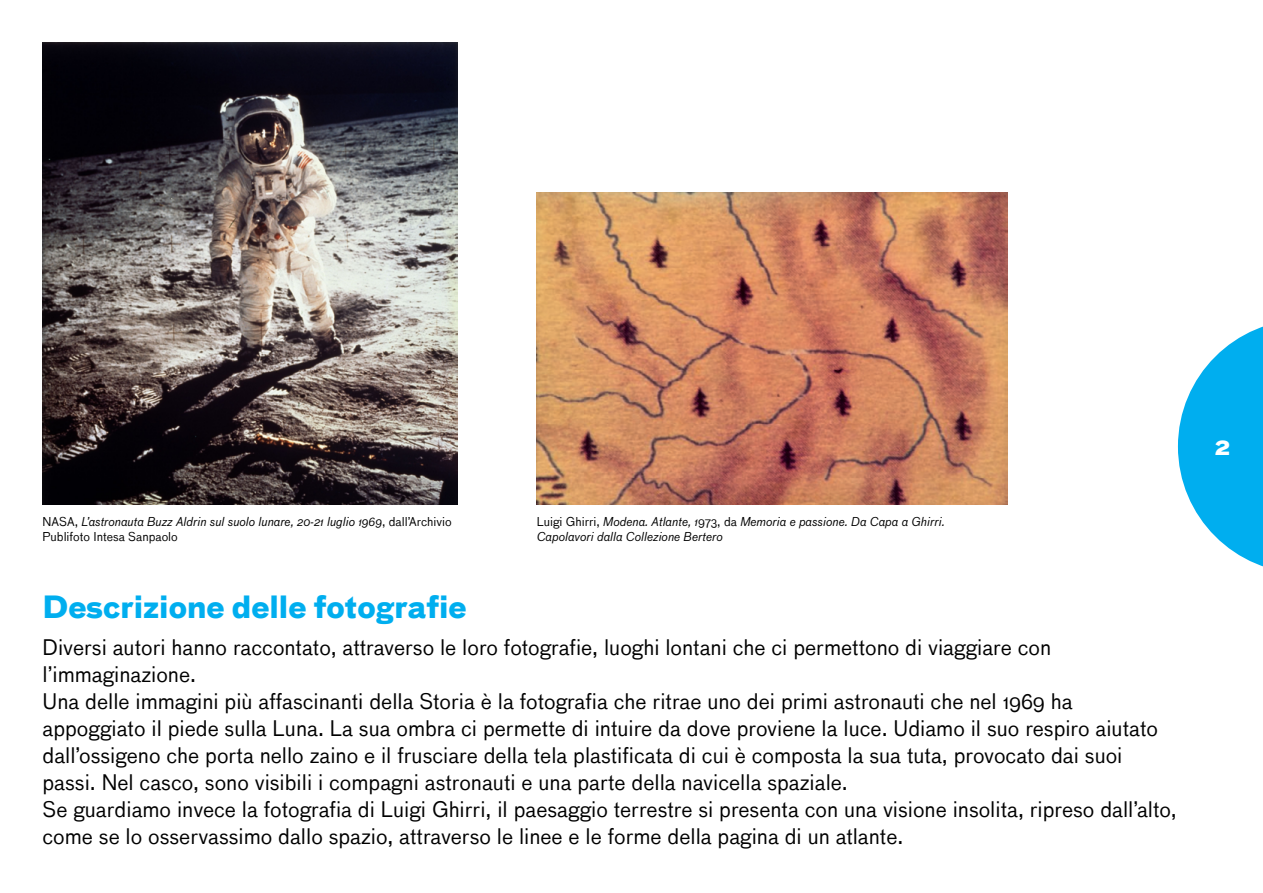
<style>
.page{position:relative;width:1263px;height:893px;background:#fff}
.page>*{position:absolute;margin:0;border:0;box-sizing:border-box;transform-origin:0 0}
.t1{font:700 30px "Bau";color:#00aeef}
.t2{font:700 24px "Bau";color:#fff}
.t3{font:21px/27px "Bau";color:#000}
.t4{font:italic 12px/15px "Bau";color:#000}
.s1{font-style:normal}
</style>
<div class="page">
<svg style="left:1178px;top:326px;width:85px;height:241px"></svg>
<img style="left:43px;top:43px;width:415px;height:461px">
<img style="left:537px;top:192px;width:471px;height:312px">
<p class="t4" style="left:43px;top:515px;width:411px"><span class="s1">NASA,</span> L’astronauta Buzz Aldrin sul suolo lunare, 20-21 luglio 1969<span class="s1">, dall’Archivio<br>Publifoto Intesa Sanpaolo</span></p>
<p class="t4" style="left:537px;top:515px;width:410px"><span class="s1">Luigi Ghirri,</span> Modena. Atlante, 1<span class="s1">973, da</span> Memoria e passione. Da Capa a Ghirri.<br>Capolavori dalla Collezione Bertero</p>
<h1 class="t1" style="left:43px;top:586px;width:426px">Descrizione delle fotografie</h1>
<p class="t3" style="left:43px;top:634px;width:1136px">Diversi autori hanno raccontato, attraverso le loro fotografie, luoghi lontani che ci permettono di viaggiare con l’immaginazione.<br>Una delle immagini più affascinanti della Storia è la fotografia che ritrae uno dei primi astronauti che nel 1969 ha appoggiato il piede sulla Luna. La sua ombra ci permette di intuire da dove proviene la luce. Udiamo il suo respiro aiutato dall’ossigeno che porta nello zaino e il frusciare della tela plastificata di cui è composta la sua tuta, provocato dai suoi passi. Nel casco, sono visibili i compagni astronauti e una parte della navicella spaziale.<br>Se guardiamo invece la fotografia di Luigi Ghirri, il paesaggio terrestre si presenta con una visione insolita, ripreso dall’alto, come se lo osservassimo dallo spazio, attraverso le linee e le forme della pagina di un atlante.</p>
<p class="t2" style="left:1215px;top:430px;width:17px">2</p>
</div>
